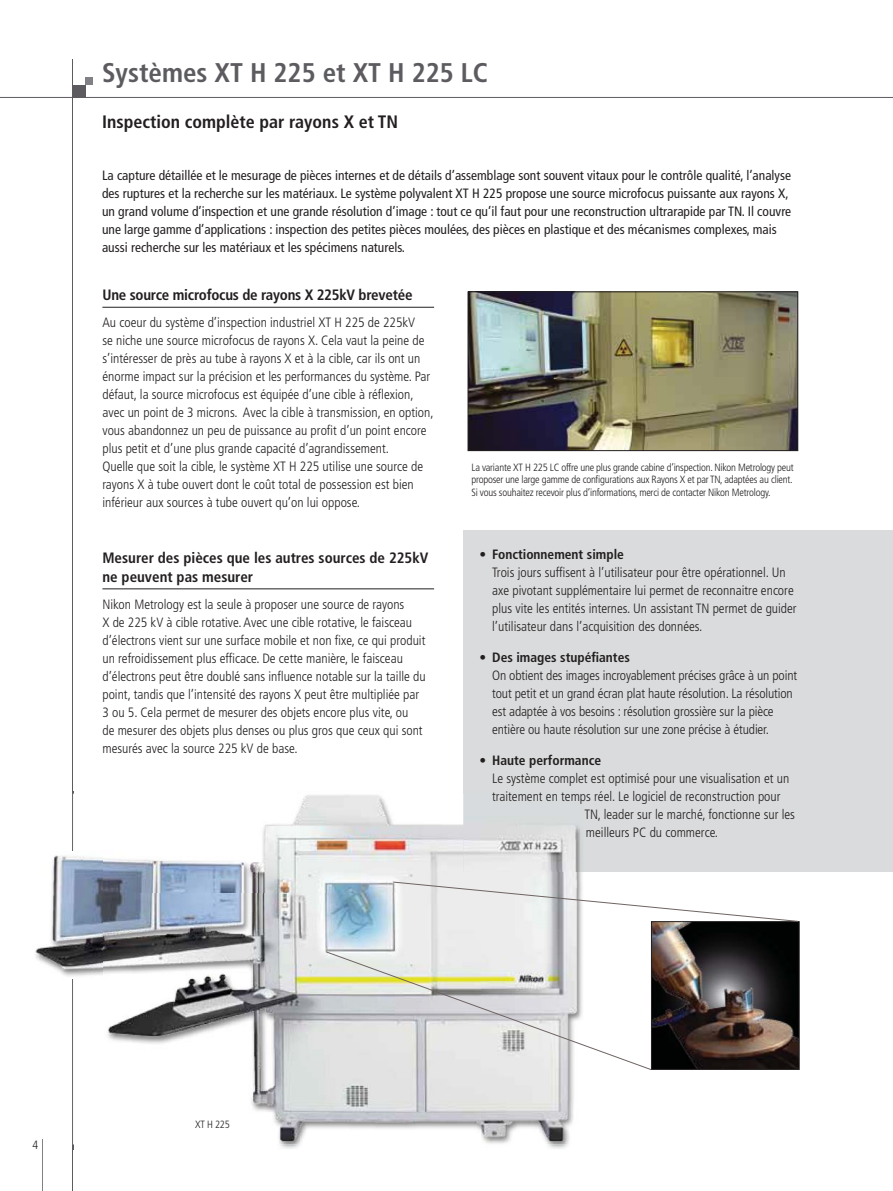
<style>
.page{position:relative;width:893px;height:1191px;background:#fff}
.page>*{position:absolute;margin:0;border:0;box-sizing:border-box;transform-origin:0 0}
.t1{font:700 condensed 27px "Frutiger LT Std";color:#5d5b60}
.t2{font:700 condensed 18px "Frutiger LT Std";color:#231f20}
.t3{font:700 condensed 15px/19.5px "Frutiger LT Std";color:#231f20}
.t4{font:300 condensed 13.5px/18px "Frutiger LT Std";color:#231f20}
.t5{font:condensed 13.5px/18px "Frutiger LT Std";color:#231f20}
.t6{font:700 condensed 13.5px "Frutiger LT Std";color:#231f20}
.t7{font:300 condensed 12px "Frutiger LT Std";color:#231f20}
.t8{font:300 condensed 10.5px/12.6px "Frutiger LT Std";letter-spacing:-.02em;color:#231f20;text-align:justify}
.s1{font-weight:700}
.s2{font-weight:300}
</style>
<div class="page">
<div style="left:463px;top:530px;width:430px;height:342px;background:#d9dbdc"></div>
<img style="left:470px;top:293px;width:326px;height:156px">
<div style="left:468px;top:291px;width:330px;height:160px;border:1px solid #231f20"></div>
<hr style="left:42px;top:1140px;width:1px;height:51px;background:#818084">
<div style="left:73px;top:85px;width:12px;height:13px;background:#5d5b60"></div>
<hr style="left:0;top:97px;width:893px;height:1px;background:#5d5b60">
<div style="left:85px;top:78px;width:8px;height:7px;background:#818084"></div>
<hr style="left:72px;top:60px;width:1px;height:1131px;background:#5d5b60">
<hr style="left:102px;top:307px;width:332px;height:1px;background:#231f20">
<hr style="left:102px;top:588px;width:332px;height:1px;background:#231f20">
<img style="left:580px;top:844px;width:1px;height:28px">
<img style="left:481px;top:826px;width:99px;height:17px">
<img style="left:35px;top:894px;width:47px;height:83px">
<img style="left:52px;top:793px;width:429px;height:101px">
<img style="left:480px;top:843px;width:100px;height:301px">
<img style="left:82px;top:893px;width:399px;height:251px">
<img style="left:42px;top:977px;width:41px;height:167px">
<img style="left:72px;top:793px;width:1px;height:351px">
<img style="left:195px;top:1120px;width:34px;height:7px">
<img style="left:325px;top:881px;width:474px;height:189px">
<h1 class="t1" style="left:102px;top:61px;width:387px">Systèmes XT H 225 et XT H 225 LC</h1>
<h2 class="t2" style="left:102px;top:114px;width:297px">Inspection complète par rayons X et TN</h2>
<p class="t5" style="left:102px;top:167px;width:691px">La capture détaillée et le mesurage de pièces internes et de détails d’assemblage sont souvent vitaux pour le contrôle qualité, l’analyse des ruptures et la recherche sur les matériaux. Le système polyvalent XT H 225 propose une source microfocus puissante aux rayons X, un grand volume d’inspection et une grande résolution d’image : tout ce qu’il faut pour une reconstruction ultrarapide par TN. Il couvre une large gamme d’applications : inspection des petites pièces moulées, des pièces en plastique et des mécanismes complexes, mais aussi recherche sur les matériaux et les spécimens naturels.</p>
<p class="t3" style="left:102px;top:286px;width:312px">Une source microfocus de rayons X 225kV brevetée</p>
<p class="t4" style="left:102px;top:314px;width:333px">Au coeur du système d’inspection industriel XT H 225 de 225kV<br>se niche une source microfocus de rayons X. Cela vaut la peine de s’intéresser de près au tube à rayons X et à la cible, car ils ont un énorme impact sur la précision et les performances du système. Par défaut, la source microfocus est équipée d’une cible à réflexion, avec un point de 3 microns. Avec la cible à transmission, en option, vous abandonnez un peu de puissance au profit d’un point encore plus petit et d’une plus grande capacité d’agrandissement.<br>Quelle que soit la cible, le système XT H 225 utilise une source de rayons X à tube ouvert dont le coût total de possession est bien inférieur aux sources à tube ouvert qu’on lui oppose.</p>
<p class="t8" style="left:471px;top:461px;width:324px">La variante XT H 225 LC offre une plus grande cabine d’inspection. Nikon Metrology peut proposer une large gamme de configurations aux Rayons X et par TN, adaptées au client.<br>Si vous souhaitez recevoir plus d’informations, merci de contacter Nikon Metrology.</p>
<p class="t3" style="left:102px;top:548px;width:328px">Mesurer des pièces que les autres sources de 225kV ne peuvent pas mesurer</p>
<p class="t4" style="left:102px;top:595px;width:325px">Nikon Metrology est la seule à proposer une source de rayons<br>X de 225 kV à cible rotative. Avec une cible rotative, le faisceau d’électrons vient sur une surface mobile et non fixe, ce qui produit un refroidissement plus efficace. De cette manière, le faisceau d’électrons peut être doublé sans influence notable sur la taille du point, tandis que l’intensité des rayons X peut être multipliée par 3 ou 5. Cela permet de mesurer des objets encore plus vite, ou<br>de mesurer des objets plus denses ou plus gros que ceux qui sont mesurés avec la source 225 kV de base.</p>
<p class="t4" style="left:492px;top:546px;width:306px;text-indent:-13px">• <span class="s1">Fonctionnement simple<br></span>Trois jours suffisent à l’utilisateur pour être opérationnel. Un axe pivotant supplémentaire lui permet de reconnaitre encore plus vite les entités internes. Un assistant TN permet de guider l’utilisateur dans l’acquisition des données.</p>
<p class="t4" style="left:492px;top:649px;width:307px;text-indent:-13px">• <span class="s1">Des images stupéfiantes<br></span>On obtient des images incroyablement précises grâce à un point tout petit et un grand écran plat haute résolution. La résolution est adaptée à vos besoins : résolution grossière sur la pièce entière ou haute résolution sur une zone précise à étudier.</p>
<p class="t6" style="left:479px;top:754px;width:123px"><span class="s2">•</span> Haute performance</p>
<p class="t4" style="left:492px;top:769px;width:299px">Le système complet est optimisé pour une visualisation et un</p>
<p class="t4" style="left:492px;top:787px;width:290px">traitement en temps réel. Le logiciel de reconstruction pour</p>
<p class="t4" style="left:584px;top:805px;width:212px">TN, leader sur le marché, fonctionne sur les</p>
<p class="t4" style="left:586px;top:823px;width:134px">meilleurs PC du commerce.</p>
<p class="t7" style="left:33px;top:1139px;width:7px">4</p>
<p class="t8" style="left:195px;top:1118px;width:36px">XT H 225</p>
</div>
